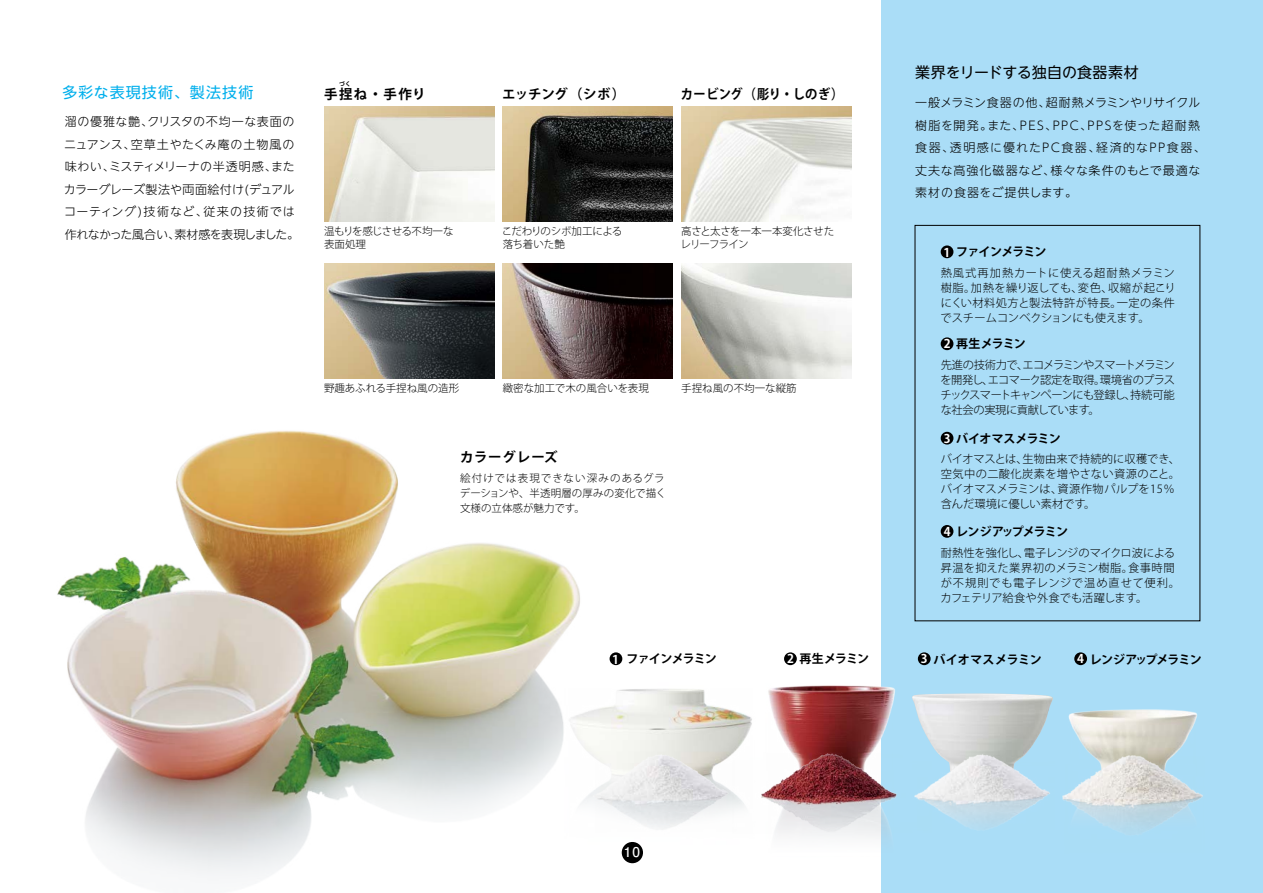
<style>
.page{position:relative;width:1263px;height:893px;background:#fff}
.page>*{position:absolute;margin:0;border:0;box-sizing:border-box;transform-origin:0 0}
.t1{font:15px "UD Shin Go NT Pro";letter-spacing:.005em;color:#000}
.t2{font:15px "UD Shin Go NT Pro";letter-spacing:.075em;color:#00afec}
.t3{font:700 13.5px "Koz Go Pro";letter-spacing:.04em;color:#000}
.t4{font:700 13.5px "Koz Go Pro";letter-spacing:.02em;color:#000;scale:.91 1}
.t5{font:700 13.5px "Futo Go B101 Pro";color:#fff}
.t6{font:300 12px "UD Shin Go NT Pro";letter-spacing:.04em;color:#000}
.t7{font:700 12px "Koz Go Pro";letter-spacing:-.065em;color:#000}
.t8{font:300 12px/22.5px "UD Shin Go NT Pro";letter-spacing:.075em;color:#000}
.t9{font:300 12px/22.5px "UD Shin Go NT Pro";letter-spacing:.01em;color:#000}
.t10{font:300 12px "UD Shin Go NT Pro";letter-spacing:.09em;color:#000}
.t11{font:300 12px/22.5px "UD Shin Go NT Pro";letter-spacing:.065em;color:#000}
.t12{font:300 12px "UD Shin Go NT Pro";letter-spacing:-.01em;color:#000}
.t13{font:300 12px "UD Shin Go NT Pro";letter-spacing:.005em;color:#000}
.t14{font:300 12px "UD Shin Go NT Pro";letter-spacing:-.03em;color:#000}
.t15{font:300 12px "UD Shin Go NT Pro";letter-spacing:-.04em;color:#000}
.t16{font:700 12px "Koz Go Pro";letter-spacing:-.035em;color:#000}
.t17{font:700 12px "Koz Go Pro";letter-spacing:.005em;color:#000}
.t18{font:700 12px "Koz Go Pro";color:#fff}
.t19{font:300 12px "UD Shin Go NT Pro";letter-spacing:.105em;color:#000}
.t20{font:300 11.25px/15px "Koz Go Pro";letter-spacing:-.005em;color:#000}
.t21{font:300 11.25px/15px "Koz Go Pro";letter-spacing:.025em;color:#000}
.t22{font:300 11.25px/15px "Koz Go Pro";letter-spacing:-.06em;color:#000}
.t23{font:300 11.25px/15px "Koz Go Pro";letter-spacing:.06em;color:#000;text-align:right}
.t24{font:300 11.25px "Koz Go Pro";letter-spacing:.035em;color:#000}
.t25{font:300 11.25px "Koz Go Pro";letter-spacing:-.05em;color:#000}
.t26{font:300 11.25px "Koz Go Pro";letter-spacing:-.045em;color:#000}
.t27{font:300 11.25px "Koz Go Pro";letter-spacing:-.03em;color:#000}
.t28{font:300 11.25px "Koz Go Pro";letter-spacing:-.04em;color:#000}
.t29{font:300 11.25px "Koz Go Pro";letter-spacing:.045em;color:#000}
.t30{font:300 11.25px "Koz Go Pro";letter-spacing:-.025em;color:#000}
.t31{font:300 10.5px/15px "Koz Go Pro";color:#000}
.t32{font:300 10.5px/13.5px "Koz Go Pro";letter-spacing:-.04em;color:#000}
.t33{font:300 10.5px/13.5px "Koz Go Pro";letter-spacing:-.025em;color:#000}
.t34{font:300 10.5px/13.5px "Koz Go Pro";letter-spacing:-.03em;color:#000}
.t35{font:700 5.7px "Koz Go Pro";color:#000}
</style>
<div class="page">
<div style="left:881px;top:0;width:382px;height:893px;background:#aaddf7"></div>
<img style="left:57px;top:431px;width:523px;height:446px">
<img style="left:918px;top:693px;width:117px;height:46px">
<img style="left:1035px;top:694px;width:162px;height:48px">
<img style="left:1068px;top:742px;width:135px;height:90px">
<img style="left:768px;top:661px;width:150px;height:64px">
<img style="left:761px;top:725px;width:171px;height:112px">
<img style="left:534px;top:660px;width:218px;height:215px">
<img style="left:570px;top:739px;width:177px;height:138px">
<img style="left:891px;top:739px;width:177px;height:98px">
<img style="left:324px;top:106px;width:170px;height:115px">
<img style="left:503px;top:106px;width:170px;height:115px">
<img style="left:681px;top:106px;width:170px;height:115px">
<img style="left:324px;top:264px;width:170px;height:114px">
<img style="left:503px;top:264px;width:170px;height:114px">
<div style="left:941px;top:245px;width:12px;height:13px;background:#000;border-radius:50%"></div>
<div style="left:941px;top:337px;width:12px;height:13px;background:#000;border-radius:50%"></div>
<div style="left:941px;top:432px;width:12px;height:13px;background:#000;border-radius:50%"></div>
<div style="left:941px;top:525px;width:12px;height:13px;background:#000;border-radius:50%"></div>
<div style="left:610px;top:652px;width:12px;height:13px;background:#000;border-radius:50%"></div>
<div style="left:784px;top:652px;width:13px;height:13px;background:#000;border-radius:50%"></div>
<div style="left:918px;top:652px;width:13px;height:13px;background:#000;border-radius:50%"></div>
<div style="left:1074px;top:652px;width:13px;height:13px;background:#000;border-radius:50%"></div>
<img style="left:681px;top:264px;width:170px;height:114px">
<div style="left:622px;top:842px;width:21px;height:21px;background:#000;border-radius:50%"></div>
<h1 class="t2" style="left:62px;top:80px;width:193px">多彩な表現技術、製法技術</h1>
<p class="t35" style="left:339px;top:80px;width:13px">づく</p>
<p class="t3" style="left:324px;top:85px;width:103px">手捏ね・手作り</p>
<p class="t3" style="left:502px;top:85px;width:124px">エッチング（シボ）</p>
<p class="t4" style="left:681px;top:85px;width:180px">カービング（彫り・しのぎ）</p>
<h1 class="t1" style="left:915px;top:60px;width:225px">業界をリードする独自の食器素材</h1>
<p class="t6" style="left:915px;top:93px;width:137px">一般メラミン食器の他、</p>
<p class="t14" style="left:1046px;top:93px;width:156px">超耐熱メラミンやリサイクル</p>
<p class="t6" style="left:147px;top:112px;width:149px">クリスタの不均一な表面の</p>
<p class="t11" style="left:131px;top:110px;width:165px;text-indent:-66px">溜の優雅な艶、<br>空草土やたくみ庵の土物風の</p>
<p class="t6" style="left:64px;top:134px;width:73px">ニュアンス、</p>
<p class="t6" style="left:915px;top:116px;width:79px">樹脂を開発。</p>
<p class="t8" style="left:1087px;top:114px;width:114px">PPSを使った超耐熱</p>
<p class="t6" style="left:987px;top:116px;width:38px">また、</p>
<p class="t6" style="left:1020px;top:116px;width:39px">PES、</p>
<p class="t6" style="left:1053px;top:116px;width:41px">PPC、</p>
<p class="t10" style="left:950px;top:138px;width:152px">透明感に優れたＰＣ食器、</p>
<p class="t6" style="left:915px;top:138px;width:41px">食器、</p>
<p class="t10" style="left:1096px;top:138px;width:111px">経済的なＰＰ食器、</p>
<p class="t13" style="left:109px;top:157px;width:169px">ミスティメリーナの半透明感、</p>
<p class="t6" style="left:65px;top:157px;width:52px">味わい、</p>
<p class="t12" style="left:64px;top:179px;width:232px">カラーグレーズ製法や両面絵付け(デュアル</p>
<p class="t19" style="left:203px;top:202px;width:93px">従来の技術では</p>
<p class="t6" style="left:271px;top:157px;width:25px">また</p>
<p class="t9" style="left:174px;top:200px;width:126px;text-indent:-110px">コーティング)技術など、<br>素材感を表現しました。</p>
<p class="t15" style="left:65px;top:224px;width:117px">作れなかった風合い、</p>
<p class="t34" style="left:324px;top:224px;width:131px">温もりを感じさせる不均一な表面処理</p>
<p class="t33" style="left:502px;top:224px;width:122px">こだわりのシボ加工による落ち着いた艶</p>
<p class="t32" style="left:680px;top:224px;width:155px">高さと太さを一本一本変化させたレリーフライン</p>
<p class="t8" style="left:915px;top:159px;width:163px">丈夫な高強化磁器など、<br>素材の食器をご提供します。</p>
<p class="t6" style="left:1050px;top:161px;width:151px">様々な条件のもとで最適な</p>
<p class="t18" style="left:943px;top:244px;width:8px">1</p>
<p class="t7" style="left:956px;top:244px;width:92px">ファインメラミン</p>
<p class="t23" style="left:941px;top:265px;width:237px">熱風式再加熱カートに使える超耐熱メラミン収縮が起こり</p>
<p class="t20" style="left:1078px;top:280px;width:36px">変色、</p>
<p class="t20" style="left:941px;top:280px;width:36px">樹脂。</p>
<p class="t30" style="left:971px;top:280px;width:113px">加熱を繰り返しても、</p>
<p class="t20" style="left:940px;top:295px;width:211px">にくい材料処方と製法特許が特長。<br>でスチームコンベクションにも使えます。</p>
<p class="t20" style="left:1117px;top:295px;width:59px">一定の条件</p>
<p class="t7" style="left:956px;top:336px;width:71px">再生メラミン</p>
<p class="t18" style="left:944px;top:336px;width:8px">2</p>
<p class="t31" style="left:324px;top:381px;width:137px">野趣あふれる手捏ね風の造形</p>
<p class="t31" style="left:503px;top:381px;width:148px">緻密な加工で木の風合いを表現</p>
<p class="t31" style="left:681px;top:381px;width:117px">手捏ね風の不均一な縦筋</p>
<p class="t22" style="left:941px;top:357px;width:236px">先進の技術力でエコメラミンやスマートメラミン</p>
<p class="t20" style="left:1017px;top:357px;width:13px">、</p>
<p class="t25" style="left:1100px;top:372px;width:77px">環境省のプラス</p>
<p class="t26" style="left:940px;top:372px;width:167px">を開発しエコマーク認定を取得。</p>
<p class="t22" style="left:940px;top:372px;width:235px;text-indent:42px">、<br>チックスマートキャンペーンにも登録し持続可能</p>
<p class="t20" style="left:1125px;top:387px;width:13px">、</p>
<p class="t27" style="left:941px;top:402px;width:160px">な社会の実現に貢献しています。</p>
<p class="t16" style="left:956px;top:430px;width:106px">バイオマスメラミン</p>
<p class="t18" style="left:944px;top:430px;width:8px">3</p>
<p class="t3" style="left:460px;top:448px;width:99px">カラーグレーズ</p>
<p class="t31" style="left:460px;top:471px;width:208px">絵付けでは表現できない深みのあるグラデーションや、半透明層の厚みの変化で描く文様の立体感が魅力です。</p>
<p class="t25" style="left:941px;top:452px;width:88px">バイオマスとは、</p>
<p class="t24" style="left:941px;top:467px;width:241px">空気中の二酸化炭素を増やさない資源のこと。</p>
<p class="t29" style="left:1057px;top:482px;width:119px">資源作物パルプを15％</p>
<p class="t20" style="left:1022px;top:452px;width:159px">生物由来で持続的に収穫でき、</p>
<p class="t20" style="left:941px;top:482px;width:156px">バイオマスメラミンは、<br>含んだ環境に優しい素材です。</p>
<p class="t18" style="left:944px;top:524px;width:8px">4</p>
<p class="t7" style="left:956px;top:524px;width:113px">レンジアップメラミン</p>
<p class="t28" style="left:1024px;top:545px;width:153px">電子レンジのマイクロ波による</p>
<p class="t20" style="left:941px;top:545px;width:90px">耐熱性を強化し、</p>
<p class="t20" style="left:1128px;top:560px;width:48px">食事時間</p>
<p class="t21" style="left:940px;top:560px;width:241px">昇温を抑えた業界初のメラミン樹脂。<br>が不規則でも電子レンジで温め直せて便利。カフェテリア給食や外食でも活躍します。</p>
<p class="t18" style="left:612px;top:651px;width:8px">1</p>
<p class="t7" style="left:627px;top:651px;width:92px">ファインメラミン</p>
<p class="t7" style="left:799px;top:651px;width:71px">再生メラミン</p>
<p class="t18" style="left:787px;top:651px;width:8px">2</p>
<p class="t17" style="left:933px;top:651px;width:110px">バイオマスメラミン</p>
<p class="t18" style="left:921px;top:651px;width:8px">3</p>
<p class="t18" style="left:1077px;top:651px;width:8px">4</p>
<p class="t7" style="left:1090px;top:651px;width:113px">レンジアップメラミン</p>
<p class="t5" style="left:624px;top:841px;width:18px">10</p>
</div>
